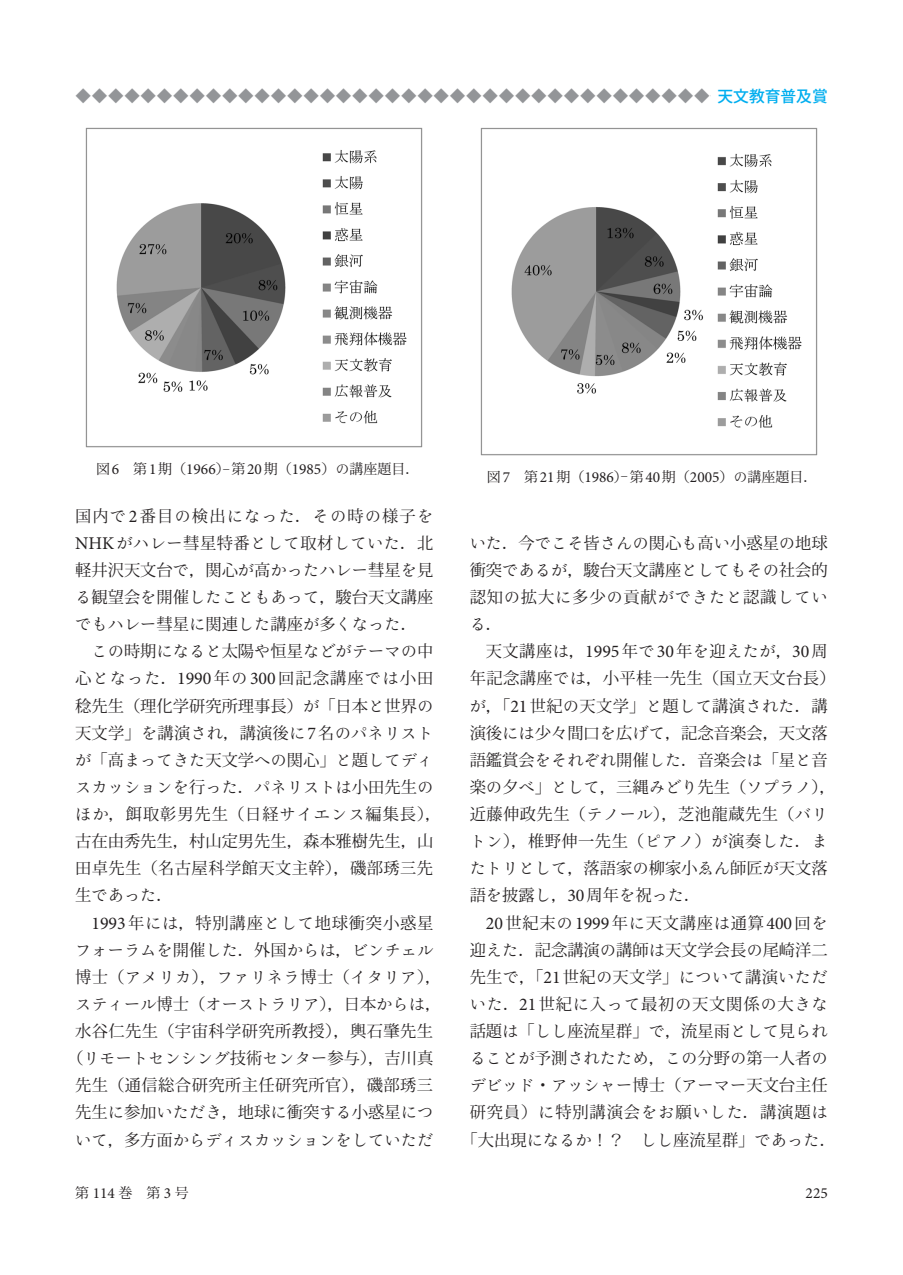
<style>
.page{position:relative;width:903px;height:1275px;background:#fff}
.page>*{position:absolute;margin:0;border:0;box-sizing:border-box;transform-origin:0 0}
.t1{font:16.28px/27.1px "Koz Min Pro";letter-spacing:.025em;color:#231f20;text-align:justify}
.t2{font:16.28px/27.1px "Ryo Text Plus N";color:#231f20}
.t3{font:16.28px/27.1px "Koz Min Pro";color:#231f20}
.t4{font:16.28px "Koz Min Pro";color:#939598}
.t5{font:16.28px/27.1px "Koz Min Pro";letter-spacing:.055em;color:#231f20;text-align:center}
.t6{font:16.28px/27.1px "Ryo Text Plus N";letter-spacing:.05em;color:#231f20}
.t7{font:16.28px "Ryo Text Plus N";letter-spacing:.025em;color:#231f20}
.t8{font:16.28px "Koz Min Pro";letter-spacing:.045em;color:#231f20}
.t9{font:500 15.75px "Koz Go Pro";color:#00aeef}
.t10{font:15.4px "Minion Pro";color:#231f20}
.t11{font:14px "Koz Min Pro";color:#231f20}
.s1{font-family:"Minion Pro";font-size:15.4px}
.s2{font-family:"Ryo Text Plus N"}
.s3{font-family:"Minion Pro";font-size:17.85px}
.s4{font-family:"Koz Min Pro"}
</style>
<div class="page">
<img style="left:86px;top:127px;width:337px;height:321px">
<img style="left:480px;top:127px;width:337px;height:328px">
<p class="t4" style="left:75px;top:85px;width:750px">◆◆◆◆◆◆◆◆◆◆◆◆◆◆◆◆◆◆◆◆◆◆◆◆◆◆◆◆◆◆◆◆◆◆◆◆◆◆◆◆◆◆◆◆◆◆</p>
<p class="t9" style="left:717px;top:87px;width:112px">天文教育普及賞</p>
<p class="t11" style="left:96px;top:459px;width:325px">図<span class="s1">6</span>　第<span class="s1">1</span>期（<span class="s1">1966</span>）‒第<span class="s1">20</span>期（<span class="s1">1985</span>）<span class="s2">の</span>講座題目．</p>
<p class="t1" style="left:75px;top:501px;width:360px">国内<span class="s2">で</span><span class="s3">2</span>番目<span class="s2">の</span>検出<span class="s2">になった</span>．<span class="s2">その</span>時<span class="s2">の</span>様子<span class="s2">を</span></p>
<p class="t7" style="left:75px;top:533px;width:360px"><span class="s3">NHK</span>がハレー<span class="s4">彗星特番</span>として<span class="s4">取材</span>していた<span class="s4">．北</span></p>
<p class="t3" style="left:75px;top:556px;width:360px">軽井沢天文台<span class="s2">で</span>，関心<span class="s2">が</span>高<span class="s2">かったハレー</span>彗星<span class="s2">を</span>見<span class="s2">る</span>観望会<span class="s2">を</span>開催<span class="s2">したこともあって</span>，駿台天文講座</p>
<p class="t2" style="left:91px;top:611px;width:343px;text-indent:-16px">でもハレー<span class="s4">彗星</span>に<span class="s4">関連</span>した<span class="s4">講座</span>が<span class="s4">多</span>くなった<span class="s4">．</span>この<span class="s4">時期</span>になると<span class="s4">太陽</span>や<span class="s4">恒星</span>などがテーマの<span class="s4">中</span></p>
<p class="t1" style="left:75px;top:664px;width:360px">心<span class="s2">となった</span>．<span class="s3">1990</span>年<span class="s2">の</span><span class="s3">300</span>回記念講座<span class="s2">では</span>小田稔先生（理化学研究所理事長）<span class="s2">が</span>「日本<span class="s2">と</span>世界<span class="s2">の</span>天文学」<span class="s2">を</span>講演<span class="s2">され</span>，講演後<span class="s2">に</span><span class="s3">7</span>名<span class="s2">のパネリスト</span></p>
<p class="t2" style="left:75px;top:746px;width:360px">が<span class="s4">「高</span>まってきた<span class="s4">天文学</span>への<span class="s4">関心」</span>と<span class="s4">題</span>してディスカッションを<span class="s4">行</span>った<span class="s4">．</span>パネリストは<span class="s4">小田先生</span>の</p>
<p class="t1" style="left:75px;top:800px;width:368px;text-align:left"><span class="s2">ほか</span>，餌取彰男先生（日経<span class="s2">サイエンス</span>編集長），古在由秀先生，村山定男先生，森本雅樹先生，山田卓先生（名古屋科学館天文主幹），磯部琇三先</p>
<p class="t2" style="left:75px;top:882px;width:99px"><span class="s4">生</span>であった<span class="s4">．</span></p>
<p class="t8" style="left:91px;top:911px;width:343px"><span class="s3">1993</span>年<span class="s2">には</span>，特別講座<span class="s2">として</span>地球衝突小惑星</p>
<p class="t2" style="left:75px;top:936px;width:368px">フォーラムを<span class="s4">開催</span>した<span class="s4">．外国</span>からは<span class="s4">，</span>ビンチェル<span class="s4">博士（</span>アメリカ<span class="s4">），</span>ファリネラ<span class="s4">博士（</span>イタリア<span class="s4">），</span>スティール<span class="s4">博士（</span>オーストラリア<span class="s4">），日本</span>からは<span class="s4">，</span></p>
<p class="t1" style="left:75px;top:1017px;width:359px">水谷仁先生（宇宙科学研究所教授），輿石肇先生</p>
<p class="t2" style="left:67px;top:1045px;width:368px"><span class="s4">（</span>リモートセンシング<span class="s4">技術</span>センター<span class="s4">参与），吉川真</span></p>
<p class="t1" style="left:75px;top:1071px;width:360px">先生（通信総合研究所主任研究所官），磯部琇三先生<span class="s2">に</span>参加<span class="s2">いただき</span>，地球<span class="s2">に</span>衝突<span class="s2">する</span>小惑星<span class="s2">につ</span></p>
<p class="t2" style="left:75px;top:1126px;width:360px">いて<span class="s4">，多方面</span>からディスカッションをしていただ</p>
<p class="t11" style="left:487px;top:466px;width:332px">図<span class="s1">7</span>　第<span class="s1">21</span>期（<span class="s1">1986</span>）‒第<span class="s1">40</span>期（<span class="s1">2005</span>）<span class="s2">の</span>講座題目．</p>
<p class="t2" style="left:470px;top:529px;width:360px">いた<span class="s4">．今</span>でこそ<span class="s4">皆</span>さんの<span class="s4">関心</span>も<span class="s4">高</span>い<span class="s4">小惑星</span>の<span class="s4">地球</span></p>
<p class="t3" style="left:470px;top:556px;width:360px">衝突<span class="s2">であるが</span>，駿台天文講座<span class="s2">としてもその</span>社会的</p>
<p class="t6" style="left:470px;top:584px;width:360px"><span class="s4">認知</span>の<span class="s4">拡大</span>に<span class="s4">多少</span>の<span class="s4">貢献</span>ができたと<span class="s4">認識</span>している<span class="s4">．</span></p>
<p class="t1" style="left:470px;top:637px;width:368px;text-align:center">天文講座<span class="s2">は</span>，<span class="s3">1995</span>年<span class="s2">で</span><span class="s3">30</span>年<span class="s2">を</span>迎<span class="s2">えたが</span>，<span class="s3">30</span>周<br>年記念講座<span class="s2">では</span>，小平桂一先生（国立天文台長）<span class="s2">が</span>，「<span class="s3">21</span>世紀<span class="s2">の</span>天文学」<span class="s2">と</span>題<span class="s2">して</span>講演<span class="s2">された</span>．講演後<span class="s2">には</span>少々間口<span class="s2">を</span>広<span class="s2">げて</span>，記念音楽会，天文落語鑑賞会<span class="s2">をそれぞれ</span>開催<span class="s2">した</span>．音楽会<span class="s2">は</span>「星<span class="s2">と</span>音</p>
<p class="t2" style="left:470px;top:773px;width:368px"><span class="s4">楽</span>の<span class="s4">夕</span>べ<span class="s4">」</span>として<span class="s4">，三縄</span>みどり<span class="s4">先生（</span>ソプラノ<span class="s4">），</span></p>
<p class="t1" style="left:470px;top:800px;width:360px">近藤伸政先生（<span class="s2">テノール</span>），芝池龍蔵先生（<span class="s2">バリトン</span>），椎野伸一先生（<span class="s2">ピアノ</span>）<span class="s2">が</span>演奏<span class="s2">した</span>．<span class="s2">またトリとして</span>，落語家<span class="s2">の</span>柳家小<span class="s2">ゑん</span>師匠<span class="s2">が</span>天文落語<span class="s2">を</span>披露<span class="s2">し</span>，<span class="s3">30</span>周年<span class="s2">を</span>祝<span class="s2">った</span>．</p>
<p class="t1" style="left:470px;top:908px;width:360px;text-indent:16px"><span class="s3">20</span>世紀末<span class="s2">の</span><span class="s3">1999</span>年<span class="s2">に</span>天文講座<span class="s2">は</span>通算<span class="s3">400</span>回<span class="s2">を</span>迎<span class="s2">えた</span>．記念講演<span class="s2">の</span>講師<span class="s2">は</span>天文学会長<span class="s2">の</span>尾崎洋二先生<span class="s2">で</span>，「<span class="s3">21</span>世紀<span class="s2">の</span>天文学」<span class="s2">について</span>講演<span class="s2">いただいた</span>．<span class="s3">21</span>世紀<span class="s2">に</span>入<span class="s2">って</span>最初<span class="s2">の</span>天文関係<span class="s2">の</span>大<span class="s2">きな</span>話題<span class="s2">は</span>「<span class="s2">しし</span>座流星群」<span class="s2">で</span>，流星雨<span class="s2">として</span>見<span class="s2">られ</span></p>
<p class="t2" style="left:470px;top:1045px;width:360px">ることが<span class="s4">予測</span>されたため<span class="s4">，</span>この<span class="s4">分野</span>の<span class="s4">第一人者</span>のデビッド<span class="s4">・</span>アッシャー<span class="s4">博士（</span>アーマー<span class="s4">天文台主任</span></p>
<p class="t5" style="left:461px;top:1098px;width:376px">研究員）<span class="s2">に</span>特別講演会<span class="s2">をお</span>願<span class="s2">いした</span>．講演題<span class="s2">は</span>「大出現<span class="s2">になるか</span>！？　<span class="s2">しし</span>座流星群」<span class="s2">であった</span>．</p>
<p class="t11" style="left:75px;top:1183px;width:115px">第 <span class="s1">114</span> 巻　第 <span class="s1">3</span> 号</p>
<p class="t10" style="left:805px;top:1182px;width:24px">225</p>
</div>
